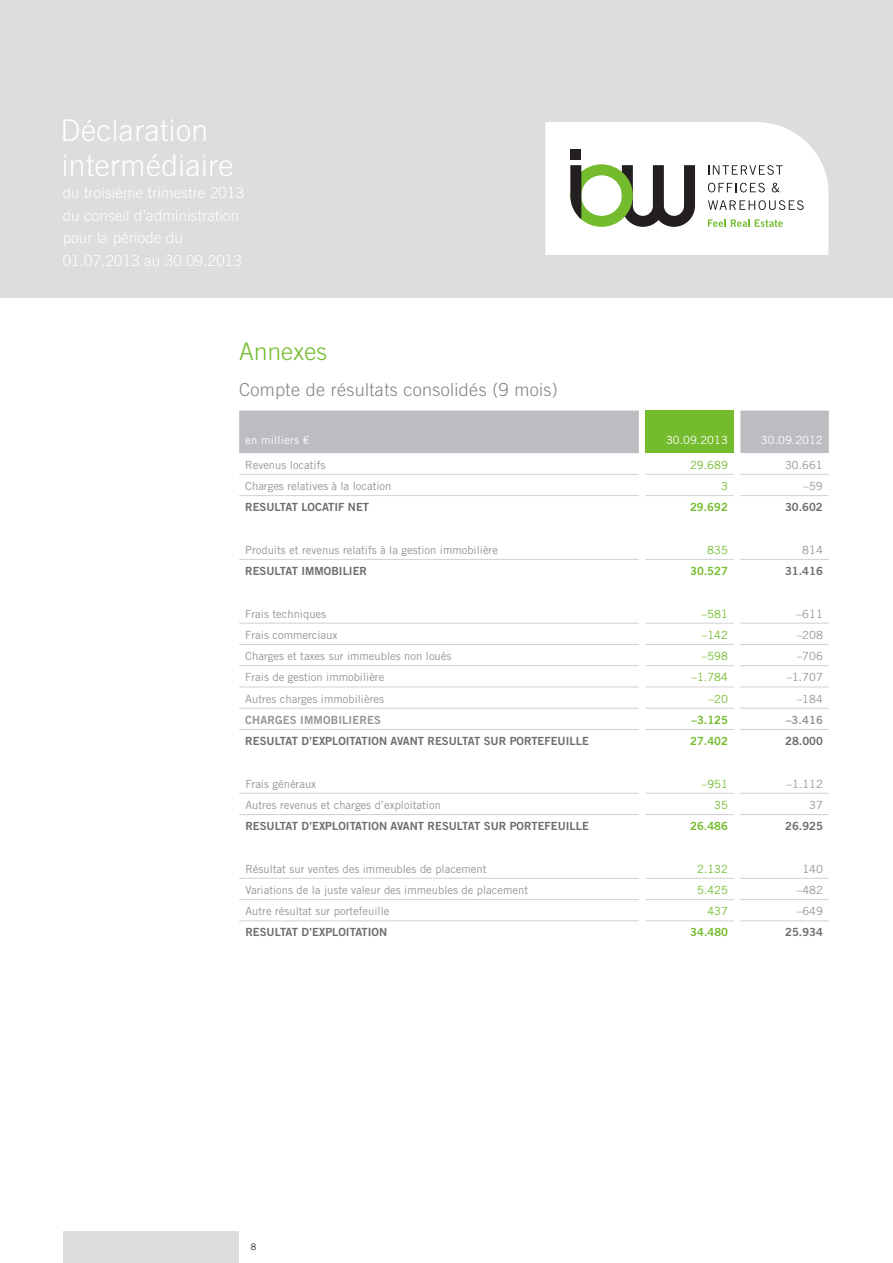
<style>
.page{position:relative;width:893px;height:1263px;background:#fff}
.page>*{position:absolute;margin:0;border:0;box-sizing:border-box;transform-origin:0 0}
.t1{font:300 30px/34.5px "Trade Gothic LT Std";letter-spacing:.015em;color:#fff}
.t2{font:300 24px "Trade Gothic LT Std";letter-spacing:.01em;color:#74bb2d}
.t3{font:300 18px "Trade Gothic LT Std";letter-spacing:.02em;color:#808285}
.t4{font:300 15px/22.5px "Trade Gothic LT Std";letter-spacing:.015em;color:#fff}
.t5{font:11.25px "Trade Gothic LT Std";color:#939598}
.t6{font:11.25px "Trade Gothic LT Std Bd 2";color:#6c6d70}
.t7{font:11.25px "Trade Gothic LT Std";color:#74bb2d}
.t8{font:11.25px "Trade Gothic LT Std Bd 2";color:#74bb2d}
.t9{font:11.25px "Trade Gothic LT Std Bd 2";letter-spacing:.01em;color:#939598}
.t10{font:11.25px "Trade Gothic LT Std";color:#fff}
.t11{font:11.25px "Trade Gothic LT Std";letter-spacing:.02em;color:#fff}
.t12{font:9px "Trade Gothic LT Std";color:#231f20}
</style>
<div class="page">
<div style="left:64px;top:1231px;width:175px;height:32px;background:#dcdddf"></div>
<div style="left:0;top:0;width:893px;height:298px;background:#dcdddf"></div>
<svg style="left:545px;top:122px;width:283px;height:133px"></svg>
<div style="left:239px;top:411px;width:400px;height:42px;background:#bcbdc0"></div>
<svg style="left:645px;top:411px;width:184px;height:511px"></svg>
<div style="left:645px;top:411px;width:89px;height:42px;background:#74bb2d"></div>
<svg style="left:239px;top:622px;width:400px;height:300px"></svg>
<hr style="left:645px;top:474px;width:89px;height:1px;background:#d1d2d4">
<hr style="left:740px;top:474px;width:89px;height:1px;background:#d1d2d4">
<hr style="left:239px;top:495px;width:400px;height:1px;background:#d1d2d4">
<hr style="left:645px;top:495px;width:89px;height:1px;background:#d1d2d4">
<hr style="left:740px;top:495px;width:89px;height:1px;background:#d1d2d4">
<hr style="left:239px;top:559px;width:400px;height:1px;background:#d1d2d4">
<hr style="left:645px;top:559px;width:89px;height:1px;background:#d1d2d4">
<hr style="left:740px;top:559px;width:89px;height:1px;background:#d1d2d4">
<hr style="left:645px;top:623px;width:89px;height:1px;background:#d1d2d4">
<hr style="left:740px;top:623px;width:89px;height:1px;background:#d1d2d4">
<hr style="left:645px;top:644px;width:89px;height:1px;background:#d1d2d4">
<hr style="left:740px;top:644px;width:89px;height:1px;background:#d1d2d4">
<hr style="left:645px;top:665px;width:89px;height:1px;background:#d1d2d4">
<hr style="left:740px;top:665px;width:89px;height:1px;background:#d1d2d4">
<hr style="left:645px;top:687px;width:89px;height:1px;background:#d1d2d4">
<hr style="left:740px;top:687px;width:89px;height:1px;background:#d1d2d4">
<hr style="left:239px;top:708px;width:400px;height:1px;background:#d1d2d4">
<hr style="left:645px;top:708px;width:89px;height:1px;background:#d1d2d4">
<hr style="left:740px;top:708px;width:89px;height:1px;background:#d1d2d4">
<hr style="left:239px;top:729px;width:400px;height:1px;background:#d1d2d4">
<hr style="left:645px;top:729px;width:89px;height:1px;background:#d1d2d4">
<hr style="left:740px;top:729px;width:89px;height:1px;background:#d1d2d4">
<hr style="left:645px;top:793px;width:89px;height:1px;background:#d1d2d4">
<hr style="left:740px;top:793px;width:89px;height:1px;background:#d1d2d4">
<hr style="left:239px;top:814px;width:400px;height:1px;background:#d1d2d4">
<hr style="left:645px;top:814px;width:89px;height:1px;background:#d1d2d4">
<hr style="left:740px;top:814px;width:89px;height:1px;background:#d1d2d4">
<hr style="left:645px;top:878px;width:89px;height:1px;background:#d1d2d4">
<hr style="left:740px;top:878px;width:89px;height:1px;background:#d1d2d4">
<hr style="left:645px;top:899px;width:89px;height:1px;background:#d1d2d4">
<hr style="left:740px;top:899px;width:89px;height:1px;background:#d1d2d4">
<hr style="left:239px;top:474px;width:400px;height:1px;background:#d1d2d4">
<hr style="left:239px;top:623px;width:400px;height:1px;background:#d1d2d4">
<hr style="left:239px;top:644px;width:400px;height:1px;background:#d1d2d4">
<hr style="left:239px;top:665px;width:400px;height:1px;background:#d1d2d4">
<hr style="left:239px;top:687px;width:400px;height:1px;background:#d1d2d4">
<hr style="left:239px;top:793px;width:400px;height:1px;background:#d1d2d4">
<hr style="left:239px;top:878px;width:400px;height:1px;background:#d1d2d4">
<hr style="left:239px;top:899px;width:400px;height:1px;background:#d1d2d4">
<hr style="left:239px;top:920px;width:400px;height:1px;background:#d1d2d4">
<hr style="left:645px;top:920px;width:89px;height:1px;background:#d1d2d4">
<hr style="left:740px;top:920px;width:89px;height:1px;background:#d1d2d4">
<h1 class="t1" style="left:61px;top:113px;width:174px">Déclaration intermédiaire</h1>
<h3 class="t4" style="left:63px;top:181px;width:183px">du troisième trimestre 2013 du conseil d’administration pour la période du<br>01.07.2013 au 30.09.2013</h3>
<h2 class="t2" style="left:239px;top:337px;width:90px">Annexes</h2>
<h3 class="t3" style="left:239px;top:379px;width:320px">Compte de résultats consolidés (9 mois)</h3>
<p class="t11" style="left:245px;top:433px;width:66px">en milliers €</p>
<p class="t10" style="left:666px;top:433px;width:63px">30.09.2013</p>
<p class="t10" style="left:761px;top:433px;width:63px">30.09.2012</p>
<p class="t5" style="left:245px;top:458px;width:82px">Revenus locatifs</p>
<p class="t7" style="left:690px;top:458px;width:39px">29.689</p>
<p class="t5" style="left:785px;top:458px;width:39px">30.661</p>
<p class="t5" style="left:245px;top:479px;width:148px">Charges relatives à la location</p>
<p class="t7" style="left:721px;top:479px;width:8px">3</p>
<p class="t5" style="left:803px;top:479px;width:21px">–59</p>
<p class="t6" style="left:245px;top:500px;width:125px">RESULTAT LOCATI F N ET</p>
<p class="t8" style="left:690px;top:500px;width:39px">29.692</p>
<p class="t6" style="left:785px;top:500px;width:39px">30.602</p>
<p class="t5" style="left:245px;top:543px;width:254px">Produits et revenus relatifs à la gestion immobilière</p>
<p class="t7" style="left:707px;top:543px;width:22px">835</p>
<p class="t5" style="left:802px;top:543px;width:22px">814</p>
<p class="t6" style="left:245px;top:564px;width:123px">RESULTAT I MMOBI LI ER</p>
<p class="t8" style="left:690px;top:564px;width:39px">30.527</p>
<p class="t6" style="left:785px;top:564px;width:39px">31.416</p>
<p class="t5" style="left:245px;top:607px;width:82px">Frais techniques</p>
<p class="t7" style="left:702px;top:607px;width:28px">–581</p>
<p class="t5" style="left:797px;top:607px;width:28px">–611</p>
<p class="t5" style="left:245px;top:628px;width:94px">Frais commerciaux</p>
<p class="t7" style="left:702px;top:628px;width:28px">–142</p>
<p class="t5" style="left:797px;top:628px;width:28px">–208</p>
<p class="t5" style="left:245px;top:649px;width:208px">Charges et taxes sur immeubles non loués</p>
<p class="t7" style="left:702px;top:649px;width:28px">–598</p>
<p class="t5" style="left:797px;top:649px;width:28px">–706</p>
<p class="t5" style="left:245px;top:670px;width:141px">Frais de gestion immobilière</p>
<p class="t7" style="left:691px;top:670px;width:38px">–1.784</p>
<p class="t5" style="left:786px;top:670px;width:38px">–1.707</p>
<p class="t5" style="left:245px;top:692px;width:140px">Autres charges immobilières</p>
<p class="t7" style="left:709px;top:692px;width:21px">–20</p>
<p class="t5" style="left:797px;top:692px;width:28px">–184</p>
<p class="t9" style="left:245px;top:713px;width:137px">CHARGES I MMOBI LI ERES</p>
<p class="t8" style="left:691px;top:713px;width:38px">–3.125</p>
<p class="t9" style="left:786px;top:713px;width:39px">–3.416</p>
<p class="t6" style="left:245px;top:734px;width:130px">RESULTAT D’EXPLOI TATION</p>
<p class="t6" style="left:391px;top:734px;width:200px">AVANT RESULTAT SUR PORTEFEUI LLE</p>
<p class="t8" style="left:690px;top:734px;width:39px">27.402</p>
<p class="t6" style="left:785px;top:734px;width:39px">28.000</p>
<p class="t5" style="left:245px;top:777px;width:72px">Frais généraux</p>
<p class="t7" style="left:702px;top:777px;width:28px">–951</p>
<p class="t5" style="left:786px;top:777px;width:38px">–1.112</p>
<p class="t5" style="left:245px;top:798px;width:197px">Autres revenus et charges d’exploitation</p>
<p class="t7" style="left:714px;top:798px;width:15px">35</p>
<p class="t5" style="left:809px;top:798px;width:15px">37</p>
<p class="t6" style="left:245px;top:819px;width:130px">RESULTAT D’EXPLOI TATION</p>
<p class="t6" style="left:391px;top:819px;width:200px">AVANT RESULTAT SUR PORTEFEUI LLE</p>
<p class="t8" style="left:690px;top:819px;width:39px">26.486</p>
<p class="t6" style="left:785px;top:819px;width:39px">26.925</p>
<p class="t5" style="left:245px;top:862px;width:243px">Résultat sur ventes des immeubles de placement</p>
<p class="t7" style="left:697px;top:862px;width:32px">2.132</p>
<p class="t5" style="left:802px;top:862px;width:22px">140</p>
<p class="t5" style="left:245px;top:883px;width:284px">Variations de la juste valeur des immeubles de placement</p>
<p class="t7" style="left:697px;top:883px;width:32px">5.425</p>
<p class="t5" style="left:797px;top:883px;width:28px">–482</p>
<p class="t5" style="left:245px;top:904px;width:146px">Autre résultat sur portefeuille</p>
<p class="t7" style="left:707px;top:904px;width:22px">437</p>
<p class="t5" style="left:797px;top:904px;width:28px">–649</p>
<p class="t6" style="left:245px;top:925px;width:130px">RESULTAT D’EXPLOI TATION</p>
<p class="t8" style="left:690px;top:925px;width:39px">34.480</p>
<p class="t6" style="left:785px;top:925px;width:39px">25.934</p>
<p class="t12" style="left:251px;top:1241px;width:7px">8</p>
</div>
